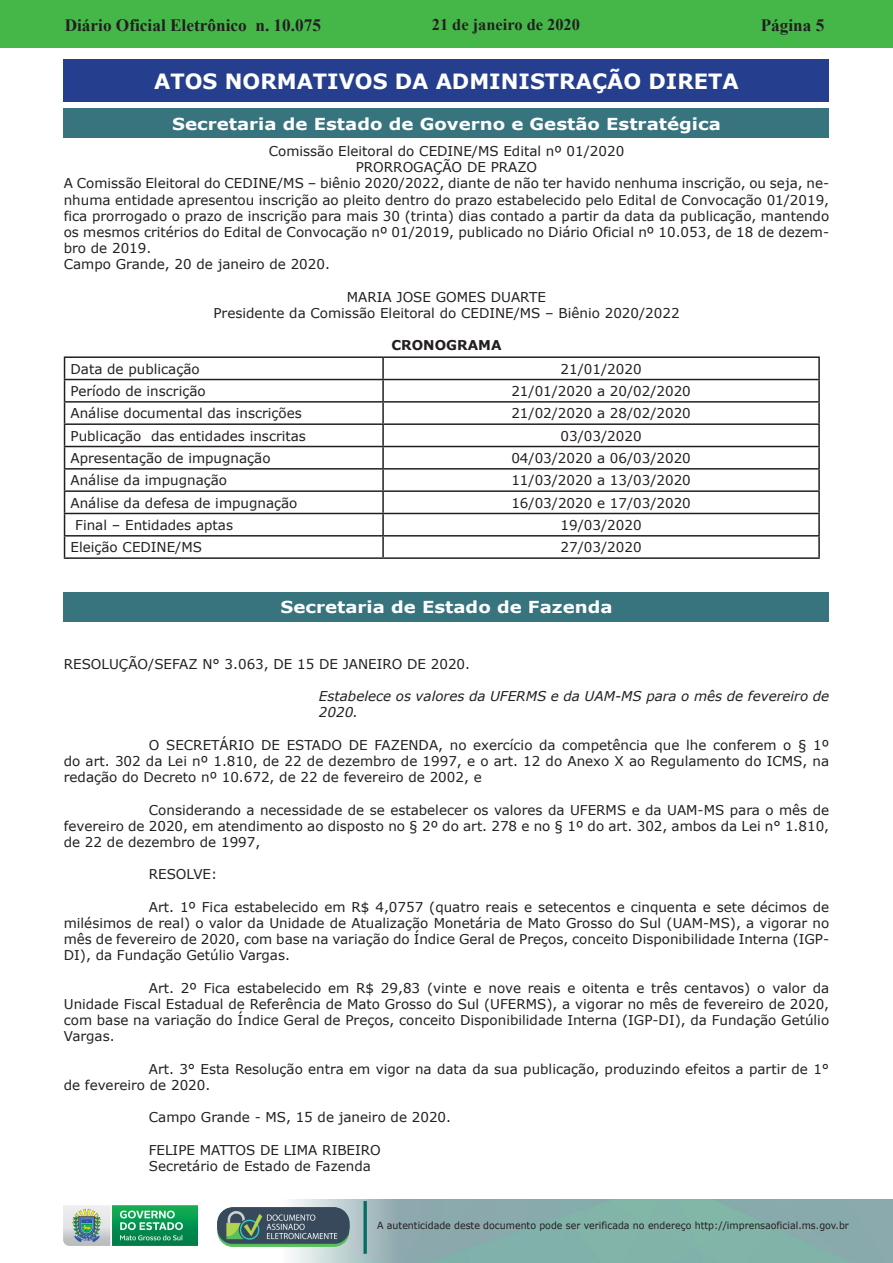
<style>
.page{position:relative;width:893px;height:1263px;background:#fff}
.page>*{position:absolute;margin:0;border:0;box-sizing:border-box;transform-origin:0 0}
.t1{font:700 21px "Verdana";color:#fff}
.t2{font:700 17.25px "Times New Roman";color:#231f20}
.t3{font:700 16.5px "Verdana";color:#fff;scale:1.1 1}
.t4{font:700 16.35px "Times New Roman";color:#231f20}
.t5{font:13.5px/16.2px "Verdana";color:#231f20;text-align:justify}
.t6{font:italic 13.5px/16.2px "Verdana";color:#231f20}
.t7{font:700 13.5px "Verdana";color:#231f20}
.t8{font:9.9px "Verdana";color:#231f20;scale:.95 1}
</style>
<div class="page">
<div style="left:0;top:0;width:893px;height:48px;background:#45b749"></div>
<img style="left:63px;top:1199px;width:830px;height:64px">
<img style="left:364px;top:1202px;width:2px;height:51px">
<img style="left:218px;top:1207px;width:132px;height:39px">
<img style="left:64px;top:1205px;width:134px;height:41px">
<div style="left:64px;top:60px;width:765px;height:42px;background:#253f8e"></div>
<div style="left:64px;top:109px;width:765px;height:29px;background:#37747e"></div>
<hr style="left:64px;top:356px;width:319px;height:2px;background:#231f20">
<hr style="left:383px;top:356px;width:437px;height:2px;background:#231f20">
<hr style="left:382px;top:358px;width:2px;height:21px;background:#231f20">
<hr style="left:818px;top:358px;width:2px;height:21px;background:#231f20">
<hr style="left:64px;top:379px;width:319px;height:1px;background:#231f20">
<hr style="left:383px;top:379px;width:437px;height:1px;background:#231f20">
<hr style="left:382px;top:380px;width:2px;height:21px;background:#231f20">
<hr style="left:818px;top:380px;width:2px;height:21px;background:#231f20">
<hr style="left:64px;top:401px;width:319px;height:2px;background:#231f20">
<hr style="left:383px;top:401px;width:437px;height:2px;background:#231f20">
<hr style="left:382px;top:403px;width:2px;height:20px;background:#231f20">
<hr style="left:818px;top:403px;width:2px;height:20px;background:#231f20">
<hr style="left:64px;top:423px;width:319px;height:2px;background:#231f20">
<hr style="left:383px;top:423px;width:437px;height:2px;background:#231f20">
<hr style="left:382px;top:425px;width:2px;height:21px;background:#231f20">
<hr style="left:818px;top:425px;width:2px;height:21px;background:#231f20">
<hr style="left:64px;top:446px;width:319px;height:1px;background:#231f20">
<hr style="left:383px;top:446px;width:437px;height:1px;background:#231f20">
<hr style="left:382px;top:447px;width:2px;height:21px;background:#231f20">
<hr style="left:818px;top:447px;width:2px;height:21px;background:#231f20">
<hr style="left:64px;top:468px;width:319px;height:2px;background:#231f20">
<hr style="left:383px;top:468px;width:437px;height:2px;background:#231f20">
<hr style="left:382px;top:470px;width:2px;height:20px;background:#231f20">
<hr style="left:818px;top:470px;width:2px;height:20px;background:#231f20">
<hr style="left:64px;top:490px;width:319px;height:2px;background:#231f20">
<hr style="left:383px;top:490px;width:437px;height:2px;background:#231f20">
<hr style="left:382px;top:492px;width:2px;height:21px;background:#231f20">
<hr style="left:818px;top:492px;width:2px;height:21px;background:#231f20">
<hr style="left:64px;top:513px;width:319px;height:1px;background:#231f20">
<hr style="left:383px;top:513px;width:437px;height:1px;background:#231f20">
<hr style="left:382px;top:514px;width:2px;height:21px;background:#231f20">
<hr style="left:818px;top:514px;width:2px;height:21px;background:#231f20">
<hr style="left:64px;top:535px;width:319px;height:1px;background:#231f20">
<svg style="left:64px;top:358px;width:1px;height:199px"></svg>
<hr style="left:383px;top:535px;width:437px;height:1px;background:#231f20">
<hr style="left:382px;top:536px;width:2px;height:21px;background:#231f20">
<hr style="left:818px;top:536px;width:2px;height:21px;background:#231f20">
<hr style="left:64px;top:557px;width:319px;height:2px;background:#231f20">
<hr style="left:383px;top:557px;width:437px;height:2px;background:#231f20">
<div style="left:64px;top:592px;width:765px;height:30px;background:#37747e"></div>
<p class="t2" style="left:65px;top:13px;width:258px">Diário Oficial Eletrônico n. 10.075</p>
<p class="t4" style="left:432px;top:13px;width:150px">21 de janeiro de 2020</p>
<p class="t2" style="left:761px;top:13px;width:65px">Página 5</p>
<h1 class="t1" style="left:154px;top:66px;width:586px">ATOS NORMATIVOS DA ADMINISTRAÇÃO DIRETA</h1>
<p class="t3" style="left:172px;top:112px;width:500px">Secretaria de Estado de Governo e Gestão Estratégica</p>
<p class="t5" style="left:269px;top:143px;width:357px">Comissão Eleitoral do CEDINE/MS Edital nº 01/2020</p>
<p class="t5" style="left:356px;top:159px;width:183px">PRORROGAÇÃO DE PRAZO</p>
<p class="t5" style="left:64px;top:175px;width:767px">A Comissão Eleitoral do CEDINE/MS – biênio 2020/2022, diante de não ter havido nenhuma inscrição, ou seja, ne-</p>
<p class="t5" style="left:64px;top:191px;width:767px">nhuma entidade apresentou inscrição ao pleito dentro do prazo estabelecido pelo Edital de Convocação 01/2019,</p>
<p class="t5" style="left:64px;top:208px;width:767px">fica prorrogado o prazo de inscrição para mais 30 (trinta) dias contado a partir da data da publicação, mantendo</p>
<p class="t5" style="left:64px;top:224px;width:767px">os mesmos critérios do Edital de Convocação nº 01/2019, publicado no Diário Oficial nº 10.053, de 18 de dezem-</p>
<p class="t5" style="left:64px;top:240px;width:89px">bro de 2019.</p>
<p class="t5" style="left:64px;top:256px;width:268px">Campo Grande, 20 de janeiro de 2020.</p>
<p class="t5" style="left:213px;top:289px;width:468px;text-align:center">MARIA JOSE GOMES DUARTE<br>Presidente da Comissão Eleitoral do CEDINE/MS – Biênio 2020/2022</p>
<p class="t7" style="left:391px;top:336px;width:111px">CRONOGRAMA</p>
<p class="t5" style="left:71px;top:360px;width:131px">Data de publicação</p>
<p class="t5" style="left:561px;top:360px;width:82px">21/01/2020</p>
<p class="t5" style="left:71px;top:383px;width:137px">Período de inscrição</p>
<p class="t5" style="left:511px;top:383px;width:181px">21/01/2020 a 20/02/2020</p>
<p class="t5" style="left:71px;top:405px;width:233px">Análise documental das inscrições</p>
<p class="t5" style="left:511px;top:405px;width:181px">21/02/2020 a 28/02/2020</p>
<p class="t5" style="left:71px;top:427px;width:237px">Publicação das entidades inscritas</p>
<p class="t5" style="left:561px;top:427px;width:82px">03/03/2020</p>
<p class="t5" style="left:71px;top:450px;width:202px">Apresentação de impugnação</p>
<p class="t5" style="left:511px;top:450px;width:181px">04/03/2020 a 06/03/2020</p>
<p class="t5" style="left:71px;top:472px;width:158px">Análise da impugnação</p>
<p class="t5" style="left:511px;top:472px;width:181px">11/03/2020 a 13/03/2020</p>
<p class="t5" style="left:71px;top:494px;width:228px">Análise da defesa de impugnação</p>
<p class="t5" style="left:511px;top:494px;width:181px">16/03/2020 e 17/03/2020</p>
<p class="t5" style="left:75px;top:517px;width:159px">Final – Entidades aptas</p>
<p class="t5" style="left:561px;top:517px;width:82px">19/03/2020</p>
<p class="t5" style="left:71px;top:539px;width:133px">Eleição CEDINE/MS</p>
<p class="t5" style="left:561px;top:539px;width:82px">27/03/2020</p>
<p class="t3" style="left:280px;top:595px;width:303px">Secretaria de Estado de Fazenda</p>
<p class="t5" style="left:64px;top:656px;width:408px">RESOLUÇÃO/SEFAZ N° 3.063, DE 15 DE JANEIRO DE 2020.</p>
<p class="t6" style="left:319px;top:688px;width:512px">Estabelece os valores da UFERMS e da UAM-MS para o mês de fevereiro de<br>2020.</p>
<p class="t5" style="left:64px;top:737px;width:767px;text-indent:85px">O SECRETÁRIO DE ESTADO DE FAZENDA, no exercício da competência que lhe conferem o § 1º do art. 302 da Lei nº 1.810, de 22 de dezembro de 1997, e o art. 12 do Anexo X ao Regulamento do ICMS, na redação do Decreto nº 10.672, de 22 de fevereiro de 2002, e</p>
<p class="t5" style="left:64px;top:801px;width:767px;text-indent:85px">Considerando a necessidade de se estabelecer os valores da UFERMS e da UAM-MS para o mês de fevereiro de 2020, em atendimento ao disposto no § 2º do art. 278 e no § 1º do art. 302, ambos da Lei n° 1.810, de 22 de dezembro de 1997,</p>
<p class="t5" style="left:149px;top:866px;width:70px">RESOLVE:</p>
<p class="t5" style="left:64px;top:899px;width:767px;text-indent:85px">Art. 1º Fica estabelecido em R$ 4,0757 (quatro reais e setecentos e cinquenta e sete décimos de milésimos de real) o valor da Unidade de Atualização Monetária de Mato Grosso do Sul (UAM-MS), a vigorar no mês de fevereiro de 2020, com base na variação do Índice Geral de Preços, conceito Disponibilidade Interna (IGP-DI), da Fundação Getúlio Vargas.</p>
<p class="t5" style="left:64px;top:980px;width:767px;text-indent:85px">Art. 2º Fica estabelecido em R$ 29,83 (vinte e nove reais e oitenta e três centavos) o valor da Unidade Fiscal Estadual de Referência de Mato Grosso do Sul (UFERMS), a vigorar no mês de fevereiro de 2020, com base na variação do Índice Geral de Preços, conceito Disponibilidade Interna (IGP-DI), da Fundação Getúlio Vargas.</p>
<p class="t5" style="left:64px;top:1061px;width:767px;text-indent:85px">Art. 3° Esta Resolução entra em vigor na data da sua publicação, produzindo efeitos a partir de 1° de fevereiro de 2020.</p>
<p class="t5" style="left:149px;top:1109px;width:304px">Campo Grande - MS, 15 de janeiro de 2020.</p>
<p class="t5" style="left:149px;top:1142px;width:233px">FELIPE MATTOS DE LIMA RIBEIRO<br>Secretário de Estado de Fazenda</p>
<p class="t8" style="left:377px;top:1219px;width:498px">A autenticidade deste documento pode ser verificada no endereço http://imprensaoficial.ms.gov.br</p>
</div>
